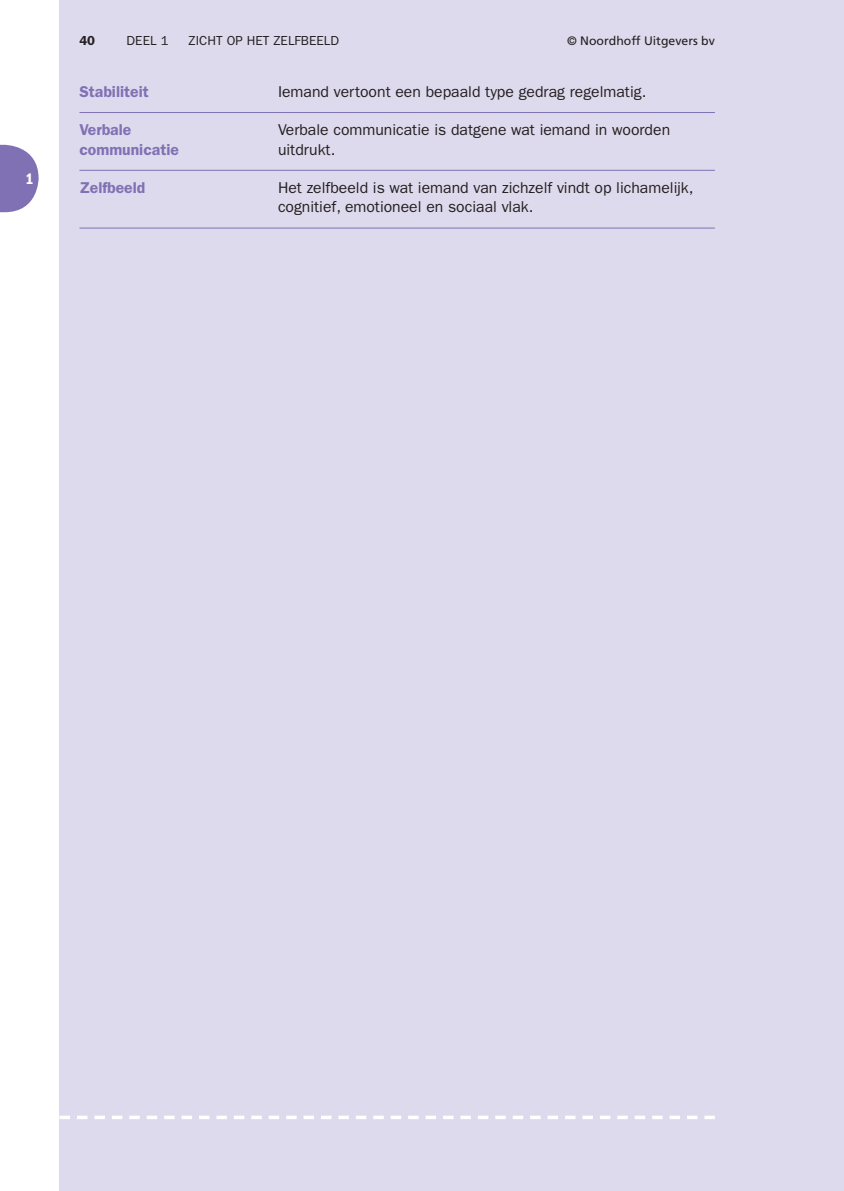
<style>
.page{position:relative;width:844px;height:1191px;background:#fff}
.page>*{position:absolute;margin:0;border:0;box-sizing:border-box;transform-origin:0 0}
.t1{font:15.75px/19.2px "ITC Franklin Gothic Std";color:#231f20}
.t2{font:600 15.75px/19.2px "ITC Franklin Gothic Std";color:#8071b4}
.t3{font:15.75px "ITC Franklin Gothic Std Dm Cd";color:#fff}
.t4{font:13.12px "ITC Franklin Gothic Std";letter-spacing:.005em;color:#231f20}
.t5{font:600 13.12px "ITC Franklin Gothic Std";color:#231f20}
.t6{font:12.25px "Frutiger LT Std";color:#231f20}
</style>
<div class="page">
<svg style="left:0;top:145px;width:39px;height:67px"></svg>
<div style="left:60px;top:0;width:783px;height:1191px;background:#dedaed"></div>
<svg style="left:60px;top:1115px;width:654px;height:4px"></svg>
<hr style="left:79px;top:112px;width:635px;height:1px;background:#8071b4">
<hr style="left:79px;top:170px;width:635px;height:1px;background:#8071b4">
<hr style="left:79px;top:228px;width:635px;height:1px;background:#8071b4">
<p class="t3" style="left:26px;top:172px;width:10px">1</p>
<p class="t5" style="left:79px;top:35px;width:17px">40</p>
<p class="t4" style="left:126px;top:35px;width:43px">DEEL 1</p>
<p class="t4" style="left:189px;top:35px;width:152px">ZICHT OP HET ZELFBEELD</p>
<p class="t6" style="left:567px;top:34px;width:149px">© Noordhoff Uitgevers bv</p>
<p class="t2" style="left:79px;top:83px;width:71px">Stabiliteit</p>
<p class="t1" style="left:278px;top:83px;width:370px">Iemand vertoont een bepaald type gedrag regelmatig.</p>
<p class="t2" style="left:79px;top:122px;width:101px">Verbale communicatie</p>
<p class="t1" style="left:278px;top:122px;width:393px">Verbale communicatie is datgene wat iemand in woorden uitdrukt.</p>
<p class="t2" style="left:79px;top:180px;width:67px">Zelfbeeld</p>
<p class="t1" style="left:278px;top:180px;width:417px">Het zelfbeeld is wat iemand van zichzelf vindt op lichamelijk, cognitief, emotioneel en sociaal vlak.</p>
</div>
